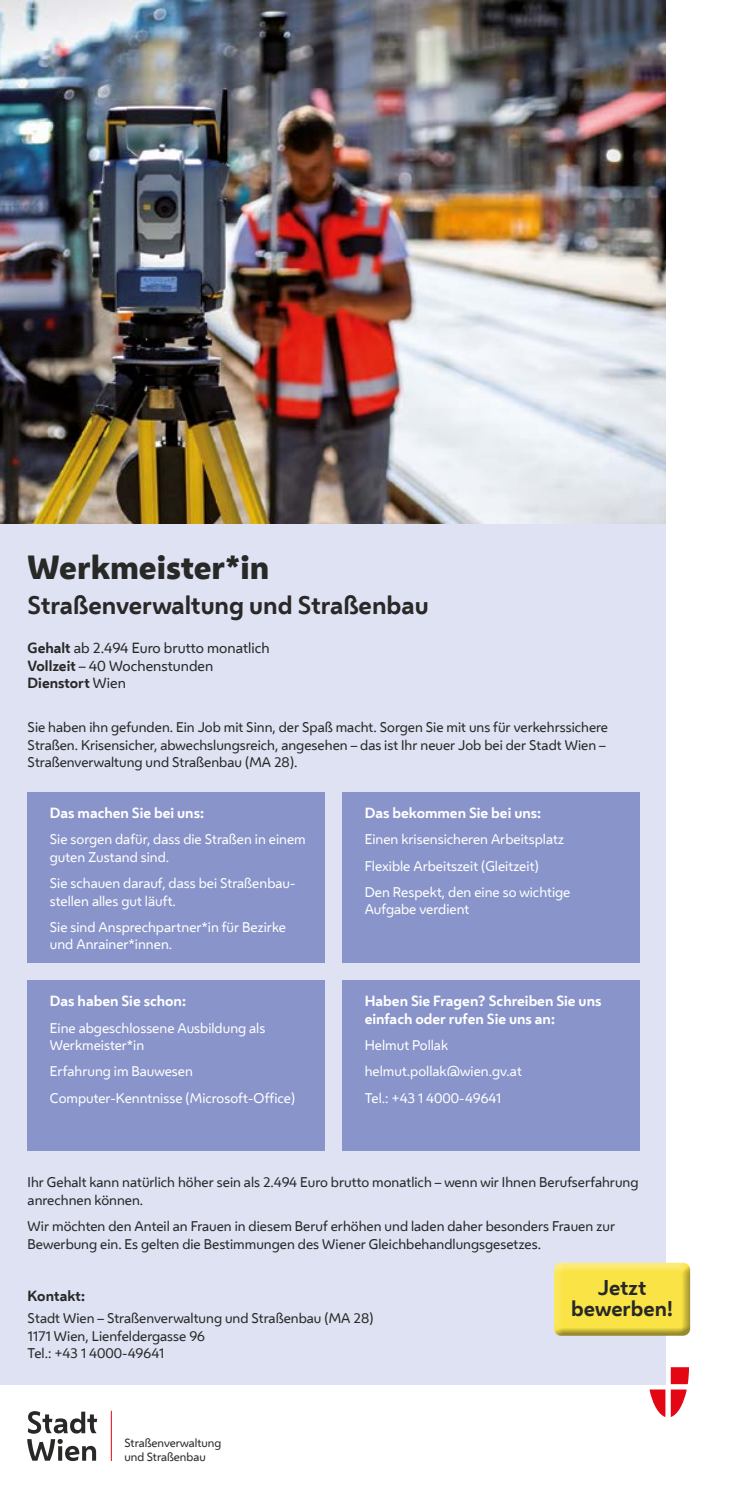
<style>
.page{position:relative;width:745px;height:1489px;background:#fff}
.page>*{position:absolute;margin:0;border:0;box-sizing:border-box;transform-origin:0 0}
.t1{font:800 31.25px "Wiener Melange";color:#282827}
.t2{font:700 23.75px "Wiener Melange";color:#282827}
.t3{font:700 20px/21.2px "Wiener Melange";color:#282827;text-align:center}
.t4{font:700 13.75px/17.5px "Wiener Melange";color:#fff}
.t5{font:13.75px/17.5px "Wiener Melange";color:#282827}
.t6{font:700 13.75px "Wiener Melange";color:#282827}
.t7{font:13.12px/17.5px "Wiener Melange";color:#282827}
.t8{font:13.12px/26.2px "Wiener Melange";color:#fff}
.t9{font:11px/13.6px "Wiener Melange";color:#282827}
.s1{font-weight:700}
</style>
<div class="page">
<svg style="left:665px;top:1366px;width:23px;height:17px"></svg>
<svg style="left:649px;top:1389px;width:37px;height:27px"></svg>
<svg style="left:27px;top:1411px;width:70px;height:49px"></svg>
<hr style="left:111px;top:1410px;width:1px;height:50px;background:#e30613">
<div style="left:0;top:436px;width:665px;height:948px;background:#dee2f3"></div>
<div style="left:28px;top:792px;width:296px;height:171px;background:#8894ca"></div>
<div style="left:342px;top:792px;width:297px;height:171px;background:#8894ca"></div>
<div style="left:28px;top:979px;width:296px;height:171px;background:#8894ca"></div>
<div style="left:342px;top:979px;width:297px;height:171px;background:#8894ca"></div>
<div style="left:544px;top:1253px;width:152px;height:83px;background:#fff;opacity:.4"></div>
<div style="left:548px;top:1260px;width:150px;height:76px;background:#000;opacity:.4"></div>
<img style="left:0;top:0;width:665px;height:524px">
<h1 class="t1" style="left:28px;top:545px;width:243px">Werkmeister*in</h1>
<h2 class="t2" style="left:28px;top:589px;width:402px">Straßenverwaltung und Straßenbau</h2>
<p class="t5" style="left:28px;top:639px;width:243px"><span class="s1">Gehalt</span> ab 2.494 Euro brutto monatlich<br><span class="s1">Vollzeit</span> – 40 Wochenstunden<br><span class="s1">Dienstort</span> Wien</p>
<p class="t7" style="left:28px;top:718px;width:581px">Sie haben ihn gefunden. Ein Job mit Sinn, der Spaß macht. Sorgen Sie mit uns für verkehrssichere<br>Straßen. Krisensicher, abwechslungsreich, angesehen – das ist Ihr neuer Job bei der Stadt Wien –<br>Straßenverwaltung und Straßenbau (MA 28).</p>
<p class="t4" style="left:50px;top:804px;width:156px">Das machen Sie bei uns:</p>
<p class="t8" style="left:50px;top:830px;width:257px;line-height:17.5px">Sie sorgen dafür, dass die Straßen in einem guten Zustand sind.</p>
<p class="t8" style="left:50px;top:874px;width:247px;line-height:17.5px">Sie schauen darauf, dass bei Straßenbau&shy;stellen alles gut läuft.</p>
<p class="t8" style="left:50px;top:918px;width:237px;line-height:17.5px">Sie sind Ansprechpartner*in für Bezirke und Anrainer*innen.</p>
<p class="t4" style="left:50px;top:992px;width:138px">Das haben Sie schon:</p>
<p class="t8" style="left:50px;top:1018px;width:217px;line-height:17.5px">Eine abgeschlossene Ausbildung als<br>Werkmeister*in</p>
<p class="t8" style="left:50px;top:1058px;width:247px">Erfahrung im Bauwesen<br>Computer-Kenntnisse (Microsoft-Office)</p>
<p class="t4" style="left:364px;top:804px;width:178px">Das bekommen Sie bei uns:</p>
<p class="t8" style="left:364px;top:826px;width:207px">Einen krisensicheren Arbeitsplatz<br>Flexible Arbeitszeit (Gleitzeit)<br>Den Respekt, den eine so wichtige</p>
<p class="t8" style="left:364px;top:896px;width:106px">Aufgabe verdient</p>
<p class="t4" style="left:364px;top:992px;width:238px">Haben Sie Fragen? Schreiben Sie uns einfach oder rufen Sie uns an:</p>
<p class="t8" style="left:364px;top:1031px;width:158px">Helmut Pollak helmut.pollak@wien.gv.at<br>Tel.: +43 1 4000-49641</p>
<p class="t7" style="left:28px;top:1173px;width:612px">Ihr Gehalt kann natürlich höher sein als 2.494 Euro brutto monatlich – wenn wir Ihnen Berufserfahrung anrechnen können.</p>
<p class="t7" style="left:28px;top:1217px;width:588px">Wir möchten den Anteil an Frauen in diesem Beruf erhöhen und laden daher besonders Frauen zur<br>Bewerbung ein. Es gelten die Bestimmungen des Wiener Gleichbehandlungsgesetzes.</p>
<p class="t6" style="left:28px;top:1286px;width:59px">Kontakt:</p>
<p class="t7" style="left:28px;top:1309px;width:347px">Stadt Wien – Straßenverwaltung und Straßenbau (MA 28)<br>1171 Wien, Lienfeldergasse 96<br>Tel.: +43 1 4000-49641</p>
<h3 class="t3" style="left:571px;top:1276px;width:103px">Jetzt bewerben!</h3>
<p class="t9" style="left:124px;top:1435px;width:98px">Straßenverwaltung und Straßenbau</p>
</div>
